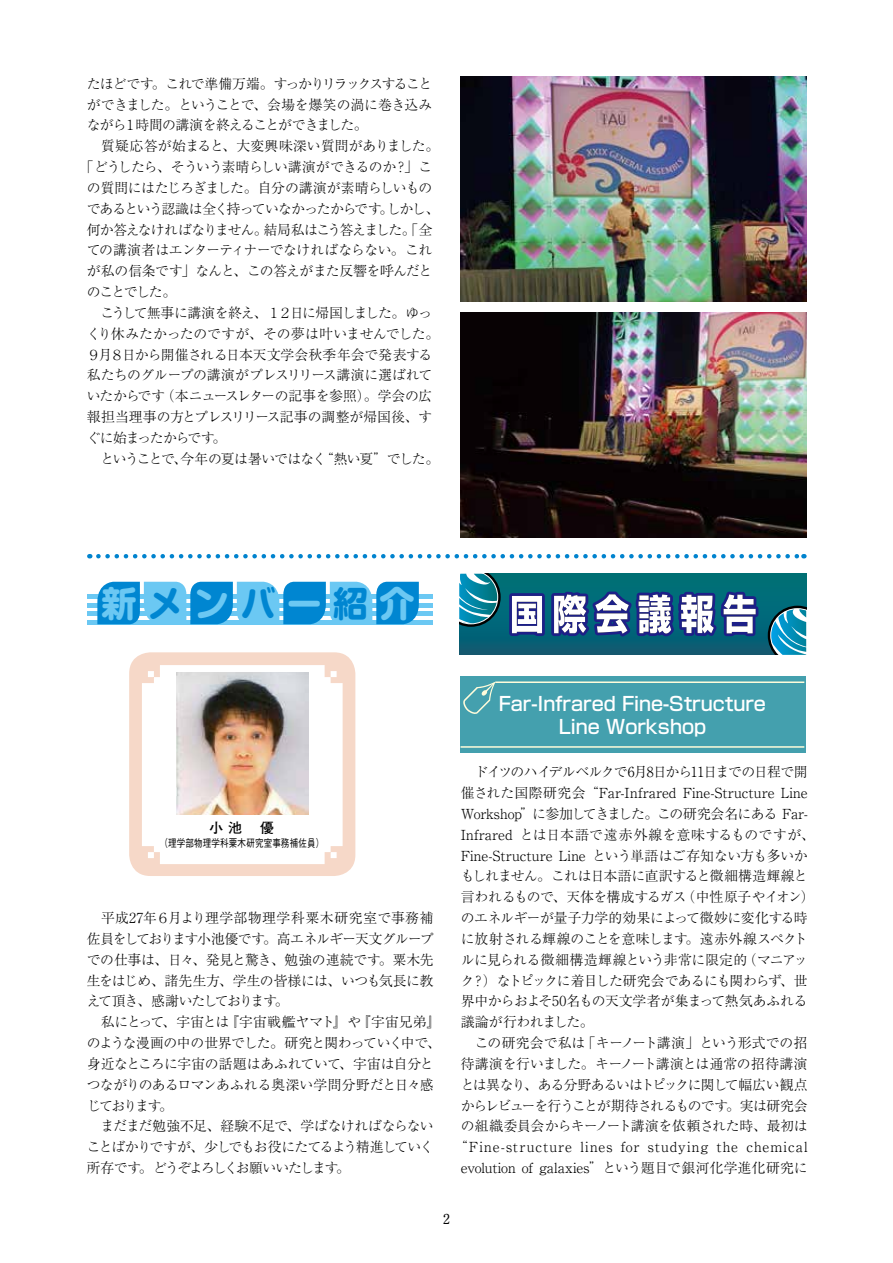
<style>
.page{position:relative;width:893px;height:1263px;background:#fff}
.page>*{position:absolute;margin:0;border:0;box-sizing:border-box;transform-origin:0 0}
.t1{font:700 35.1px "Shin M Go Pro";letter-spacing:.32em;color:#6bc8f3}
.t2{font:500 19.2px/23.4px "Shin Go Pro";color:#fff;text-align:center}
.t3{font:300 13.8px/20.9px "Ryumin Pro";letter-spacing:-.03em;color:#000}
.t4{font:300 13.8px "Ryumin Pro";letter-spacing:-.005em;color:#000}
.t5{font:300 13.8px "Ryumin Pro";letter-spacing:-.07em;color:#000}
.t6{font:300 13.8px "Ryumin Pro";letter-spacing:-.01em;color:#000}
.t7{font:300 13.8px "Ryumin Pro";letter-spacing:-.065em;color:#000}
.t8{font:300 13.8px "Ryumin Pro";letter-spacing:-.06em;color:#000}
.t9{font:300 13.8px "Ryumin Pro";letter-spacing:.07em;color:#000}
.t10{font:300 13.8px "Ryumin Pro";letter-spacing:.01em;color:#000}
.t11{font:300 13.8px "Ryumin Pro";letter-spacing:.015em;color:#000}
.t12{font:300 13.8px "Ryumin Pro";letter-spacing:-.08em;color:#000}
.t13{font:300 13.8px "Ryumin Pro";letter-spacing:-.085em;color:#000}
.t14{font:300 13.8px "Ryumin Pro";letter-spacing:-.1em;color:#000}
.t15{font:300 13.8px "Ryumin Pro";letter-spacing:-.05em;color:#000}
.t16{font:300 13.8px "Ryumin Pro";letter-spacing:.005em;color:#000}
.t17{font:300 13.8px "Ryumin Pro";letter-spacing:-.075em;color:#000}
.t18{font:700 13.8px "Futo Go B101 Pro";color:#000}
.t19{font:700 13.8px "Futo Min A101 Pro";color:#000}
.t20{font:500 10.65px "Gothic BBB Pro";letter-spacing:.02em;color:#000;scale:.8 1}
.s1{color:#0086d1}
</style>
<div class="page">
<div style="left:87px;top:594px;width:345px;height:5px;background:#6bc8f3"></div>
<hr style="left:87px;top:603px;width:345px;height:4px;background:#6bc8f3">
<div style="left:87px;top:611px;width:345px;height:5px;background:#6bc8f3"></div>
<hr style="left:87px;top:620px;width:345px;height:4px;background:#6bc8f3">
<svg style="left:97px;top:582px;width:322px;height:42px"></svg>
<div style="left:129px;top:652px;width:226px;height:224px;background:#f6d8c8;border-radius:21px"></div>
<svg style="left:142px;top:665px;width:201px;height:199px;background:#fdfcfb"></svg>
<img style="left:177px;top:673px;width:132px;height:141px">
<div style="left:460px;top:676px;width:346px;height:76px;background:#44a0ae"></div>
<svg style="left:463px;top:682px;width:32px;height:32px"></svg>
<hr style="left:495px;top:681px;width:309px;height:2px;background:#fffcdb">
<hr style="left:460px;top:746px;width:344px;height:2px;background:#fffcdb">
<img style="left:461px;top:77px;width:345px;height:225px">
<img style="left:461px;top:313px;width:345px;height:225px">
<div style="left:459px;top:574px;width:347px;height:81px;background:linear-gradient(to right,#115870,#086474)"></div>
<svg style="left:459px;top:574px;width:302px;height:68px"></svg>
<svg style="left:768px;top:606px;width:38px;height:49px;background:#3292af"></svg>
<svg style="left:98px;top:554px;width:706px;height:4px"></svg>
<p class="t14" style="left:87px;top:73px;width:347px">たほどです。これで準備万端。すっかりリラックスすること</p>
<p class="t3" style="left:87px;top:93px;width:347px">ができました。ということで、会場を爆笑の渦に巻き込み</p>
<p class="t17" style="left:87px;top:114px;width:282px">ながら１時間の講演を終えることができました。</p>
<p class="t16" style="left:87px;top:135px;width:354px">　質疑応答が始まると、大変興味深い質問がありました。</p>
<p class="t15" style="left:80px;top:156px;width:354px">「どうしたら、そういう素晴らしい講演ができるのか？」こ</p>
<p class="t3" style="left:87px;top:176px;width:347px">の質問にはたじろぎました。自分の講演が素晴らしいもの</p>
<p class="t5" style="left:87px;top:198px;width:354px">であるという認識は全く持っていなかったからです。しかし、</p>
<p class="t12" style="left:87px;top:219px;width:347px">何か答えなければなりません。結局私はこう答えました。「全</p>
<p class="t3" style="left:87px;top:239px;width:347px">ての講演者はエンターティナーでなければならない。これ</p>
<p class="t3" style="left:87px;top:260px;width:347px">が私の信条です」なんと、この答えがまた反響を呼んだと</p>
<p class="t3" style="left:87px;top:280px;width:91px">のことでした。</p>
<p class="t5" style="left:87px;top:302px;width:347px">　こうして無事に講演を終え、１２日に帰国しました。ゆっ</p>
<p class="t4" style="left:87px;top:323px;width:354px">くり休みたかったのですが、その夢は叶いませんでした。</p>
<p class="t3" style="left:87px;top:343px;width:347px">９月８日から開催される日本天文学会秋季年会で発表する</p>
<p class="t3" style="left:87px;top:364px;width:347px">私たちのグループの講演がプレスリリース講演に選ばれて</p>
<p class="t3" style="left:87px;top:385px;width:347px">いたからです（本ニュースレターの記事を参照）。学会の広</p>
<p class="t6" style="left:87px;top:406px;width:347px">報担当理事の方とプレスリリース記事の調整が帰国後、す</p>
<p class="t5" style="left:87px;top:427px;width:141px">ぐに始まったからです。</p>
<p class="t13" style="left:87px;top:448px;width:354px">　ということで、今年の夏は暑いではなく“熱い夏”でした。</p>
<h1 class="t1" style="left:102px;top:574px;width:314px">新<span class="s1">メ</span>ン<span class="s1">バ</span>ー<span class="s1">紹</span>介</h1>
<p class="t18" style="left:210px;top:817px;width:66px">小 池 　優</p>
<p class="t20" style="left:159px;top:834px;width:207px">（理学部物理学科粟木研究室事務補佐員）</p>
<p class="t3" style="left:87px;top:906px;width:355px">　平成27年６月より理学部物理学科粟木研究室で事務補佐員をしております小池優です。高エネルギー天文グループでの仕事は、日々、発見と驚き、勉強の連続です。粟木先生をはじめ、諸先生方、学生の皆様には、いつも気長に教えて頂き、感謝いたしております。 　<br>　私にとって、宇宙とは『宇宙戦艦ヤマト』や『宇宙兄弟』のような漫画の中の世界でした。研究と関わっていく中で、身近なところに宇宙の話題はあふれていて、宇宙は自分とつながりのあるロマンあふれる奥深い学問分野だと日々感じております。<br>　まだまだ勉強不足、経験不足で、学ばなければならないことばかりですが、少しでもお役にたてるよう精進していく所存です。どうぞよろしくお願いいたします。</p>
<h2 class="t2" style="left:499px;top:689px;width:269px">Far-Infrared Fine-Structure<br>Line Workshop</h2>
<p class="t7" style="left:461px;top:761px;width:348px">　ドイツのハイデルベルクで6月8日から11日までの日程で開</p>
<p class="t10" style="left:461px;top:782px;width:348px">催された国際研究会 “Far-Infrared Fine-Structure Line</p>
<p class="t3" style="left:461px;top:802px;width:348px">Workshop”に参加してきました。この研究会名にある Far-</p>
<p class="t11" style="left:461px;top:824px;width:355px">Infrared とは日本語で遠赤外線を意味するものですが、</p>
<p class="t4" style="left:461px;top:844px;width:348px">Fine-Structure Line という単語はご存知ない方も多いか</p>
<p class="t3" style="left:461px;top:865px;width:348px">もしれません。これは日本語に直訳すると微細構造輝線と</p>
<p class="t3" style="left:461px;top:885px;width:355px">言われるもので、天体を構成するガス（中性原子やイオン）</p>
<p class="t3" style="left:461px;top:906px;width:348px">のエネルギーが量子力学的効果によって微妙に変化する時</p>
<p class="t3" style="left:461px;top:927px;width:348px">に放射される輝線のことを意味します。遠赤外線スペクト</p>
<p class="t3" style="left:461px;top:948px;width:348px">ルに見られる微細構造輝線という非常に限定的（マニアッ</p>
<p class="t8" style="left:461px;top:969px;width:348px">ク？）なトピックに着目した研究会であるにも関わらず、世</p>
<p class="t3" style="left:461px;top:990px;width:348px">界中からおよそ50名もの天文学者が集まって熱気あふれる</p>
<p class="t3" style="left:461px;top:1010px;width:135px">議論が行われました。</p>
<p class="t4" style="left:461px;top:1032px;width:348px">　この研究会で私は「キーノート講演」という形式での招</p>
<p class="t3" style="left:461px;top:1052px;width:348px">待講演を行いました。キーノート講演とは通常の招待講演</p>
<p class="t8" style="left:461px;top:1074px;width:348px">とは異なり、ある分野あるいはトピックに関して幅広い観点</p>
<p class="t7" style="left:461px;top:1095px;width:348px">からレビューを行うことが期待されるものです。実は研究会</p>
<p class="t3" style="left:461px;top:1115px;width:348px">の組織委員会からキーノート講演を依頼された時、最初は</p>
<p class="t9" style="left:454px;top:1136px;width:355px">“Fine-structure lines for studying the chemical</p>
<p class="t6" style="left:461px;top:1157px;width:348px">evolution of galaxies”という題目で銀河化学進化研究に</p>
<p class="t19" style="left:443px;top:1207px;width:9px">2</p>
</div>
